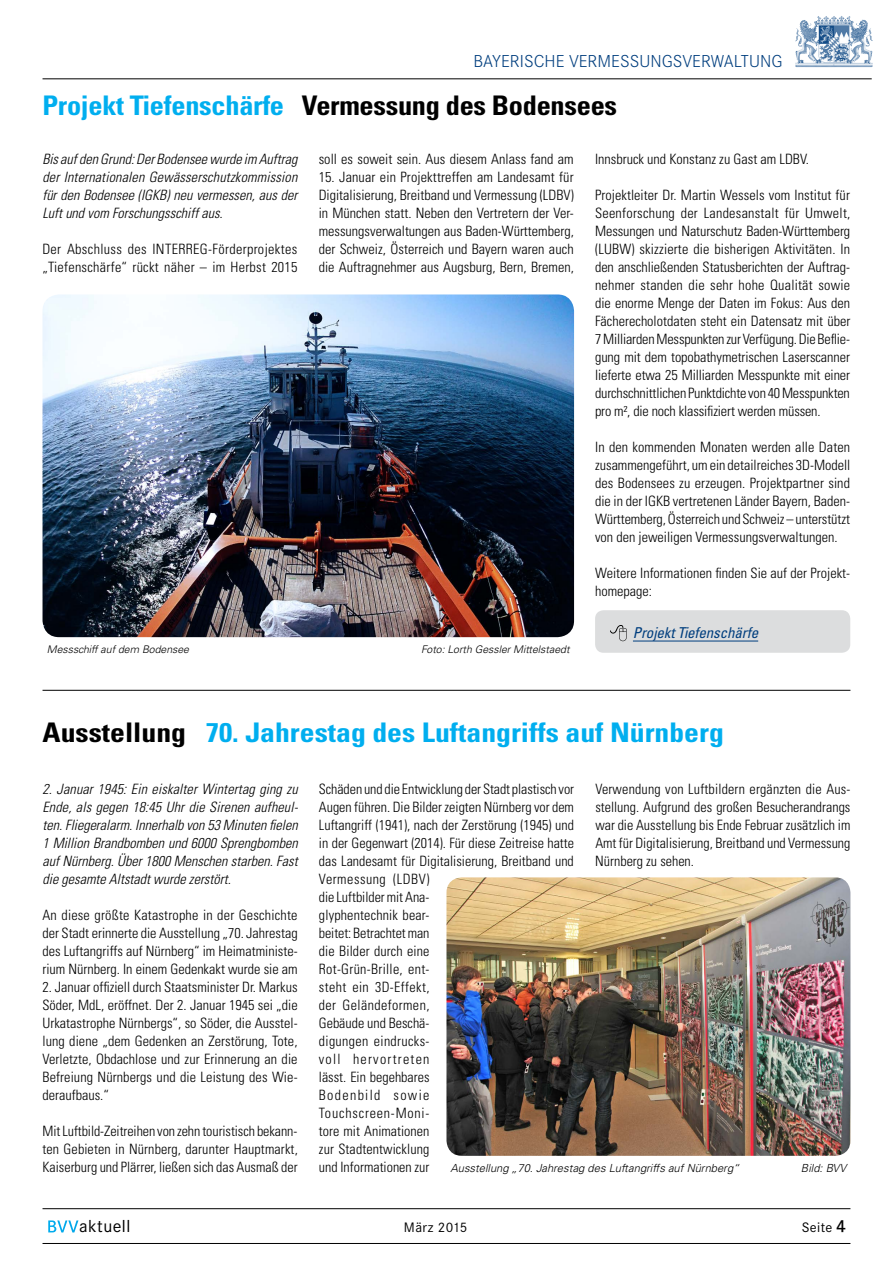
<style>
.page{position:relative;width:893px;height:1263px;background:#fff}
.page>*{position:absolute;margin:0;border:0;box-sizing:border-box;transform-origin:0 0}
.t1{font:700 condensed 27px "Univers";color:#00aeef;scale:1.1 1}
.t2{font:700 condensed 27px "Univers";letter-spacing:-.01em;color:#000;scale:1.05 1}
.t3{font:300 18px "Corporate S";color:#003e7e}
.t4{font:18px "Corporate S";letter-spacing:.025em;color:#000}
.t5{font:italic condensed 15px "Univers";letter-spacing:-.01em;color:#003e7e}
.t6{font:300 condensed 14.25px/18px "Univers";color:#000;text-align:justify}
.t7{font:italic 300 condensed 14.25px/18px "Univers";color:#000;text-align:justify}
.t8{font:300 condensed 14.25px/18px "Univers";letter-spacing:.025em;color:#000}
.t9{font:14.25px "Corporate S";letter-spacing:.025em;color:#000}
.t10{font:italic 300 11.1px "Univers";color:#000}
.t11{font:italic 300 10.5px "Univers";color:#000}
.s1{color:#00aeef}
.s2{color:#000}
.s3{font-weight:600;color:#fff}
.s4{font-weight:600;font-size:18px}
</style>
<div class="page">
<svg style="left:829px;top:16px;width:12px;height:5px"></svg>
<hr style="left:43px;top:1208px;width:807px;height:1px;background:#000">
<hr style="left:43px;top:1243px;width:807px;height:1px;background:#000">
<hr style="left:43px;top:78px;width:829px;height:1px;background:#000">
<div style="left:595px;top:610px;width:255px;height:43px;background:#dcddde;border-radius:9px"></div>
<hr style="left:633px;top:641px;width:125px;height:1px;background:#003e7e">
<svg style="left:610px;top:625px;width:17px;height:16px"></svg>
<hr style="left:43px;top:690px;width:807px;height:1px;background:#000">
<img style="left:43px;top:294px;width:531px;height:343px">
<img style="left:446px;top:877px;width:404px;height:279px">
<p class="t3" style="left:473px;top:51px;width:310px">BAYERISCHE VERMESSUNGSVERWALTUNG</p>
<h1 class="t2" style="left:42px;top:89px;width:549px"><span class="s1">Projekt Tiefenschärfe</span> Vermessung des Bodensees</h1>
<p class="t7" style="left:42px;top:150px;width:257px">Bis auf den Grund: Der Bodensee wurde im Auftrag der Internationalen Gewässerschutzkommission für den Bodensee (IGKB) neu vermessen, aus der Luft und vom Forschungsschiff aus.</p>
<p class="t8" style="left:42px;top:240px;width:257px">Der Abschluss des INTERREG-Förderprojektes „Tiefenschärfe“ rückt näher – im Herbst 2015</p>
<p class="t6" style="left:319px;top:150px;width:256px">soll es soweit sein. Aus diesem Anlass fand am</p>
<p class="t6" style="left:319px;top:168px;width:257px">15. Januar ein Projekttreffen am Landesamt für Digitalisierung, Breitband und Vermessung (LDBV) in München statt. Neben den Vertretern der Ver&shy;messungsverwaltungen aus Baden-Württemberg, der Schweiz, Österreich und Bayern waren auch die Auftragnehmer aus Augsburg, Bern, Bremen,</p>
<p class="t11" style="left:47px;top:643px;width:144px">Messschiff auf dem Bodensee</p>
<p class="t11" style="left:421px;top:643px;width:150px">Foto: Lorth Gessler Mittelstaedt</p>
<p class="t6" style="left:595px;top:150px;width:215px">Innsbruck und Konstanz zu Gast am LDBV.</p>
<p class="t6" style="left:595px;top:186px;width:257px">Projektleiter Dr. Martin Wessels vom Institut für Seenforschung der Landesanstalt für Umwelt, Messungen und Naturschutz Baden-Württemberg (LUBW) skizzierte die bisherigen Aktivitäten. In den anschließenden Statusberichten der Auftrag&shy;nehmer standen die sehr hohe Qualität sowie die enorme Menge der Daten im Fokus: Aus den Fächerecholotdaten steht ein Datensatz mit über 7 Milliarden Messpunkten zur Verfügung. Die Beflie&shy;gung mit dem topobathymetrischen Laserscanner lieferte etwa 25 Milliarden Messpunkte mit einer durchschnittlichen Punktdichte von 40 Messpunkten pro m², die noch klassifiziert werden müssen.</p>
<p class="t6" style="left:595px;top:437px;width:257px">In den kommenden Monaten werden alle Daten zusammengeführt, um ein detailreiches 3D-Modell des Bodensees zu erzeugen. Projektpartner sind die in der IGKB vertretenen Länder Bayern, Baden-Württemberg, Österreich und Schweiz – unterstützt von den jeweiligen Vermessungsverwaltungen.</p>
<p class="t6" style="left:595px;top:563px;width:257px">Weitere Informationen finden Sie auf der Projekt&shy;homepage:</p>
<p class="t5" style="left:633px;top:623px;width:127px">Projekt Tiefenschärfe</p>
<h1 class="t1" style="left:43px;top:716px;width:621px"><span class="s2">Ausstellung</span> 70. Jahrestag des Luftangriffs auf Nürnberg</h1>
<p class="t7" style="left:43px;top:780px;width:257px">2. Januar 1945: Ein eiskalter Wintertag ging zu Ende, als gegen 18:45 Uhr die Sirenen aufheul&shy;ten. Fliegeralarm. Innerhalb von 53 Minuten fielen 1 Million Brandbomben und 6000 Sprengbomben auf Nürnberg. Über 1800 Menschen starben. Fast die gesamte Altstadt wurde zerstört.</p>
<p class="t6" style="left:43px;top:906px;width:257px">An diese größte Katastrophe in der Geschichte der Stadt erinnerte die Ausstellung „70. Jahrestag des Luftangriffs auf Nürnberg“ im Heimatministe&shy;rium Nürnberg. In einem Gedenkakt wurde sie am</p>
<p class="t6" style="left:43px;top:978px;width:257px">2. Januar offiziell durch Staatsminister Dr. Markus Söder, MdL, eröffnet. Der 2. Januar 1945 sei „die Urkatastrophe Nürnbergs“, so Söder, die Ausstel&shy;lung diene „dem Gedenken an Zerstörung, Tote, Verletzte, Obdachlose und zur Erinnerung an die Befreiung Nürnbergs und die Leistung des Wie&shy;deraufbaus.“</p>
<p class="t6" style="left:43px;top:1122px;width:257px">Mit Luftbild-Zeitreihen von zehn touristisch bekann&shy;ten Gebieten in Nürnberg, darunter Hauptmarkt, Kaiserburg und Plärrer, ließen sich das Ausmaß der</p>
<p class="t6" style="left:319px;top:780px;width:257px;text-align:left">Schäden und die Entwicklung der Stadt plastisch vor<br>Augen führen. Die Bilder zeigten Nürnberg vor dem<br>Luftangriff (1941), nach der Zerstörung (1945) und in der Gegenwart (2014). Für diese Zeitreise hatte das Landesamt für Digitalisierung, Breitband und<br>Vermessung (LDBV)<br>die Luftbilder mit Ana-<br>glyphentechnik bear-<br>beitet: Betrachtet man<br>die Bilder durch eine<br>Rot-Grün-Brille, ent-<br>steht ein 3D-Effekt,<br>der Geländeformen,<br>Gebäude und Beschä-<br>digungen eindrucks-<br>voll hervortreten<br>lässt. Ein begehbares<br>Bodenbild sowie<br>Touchscreen-Moni-<br>tore mit Animationen<br>zur Stadtentwicklung<br>und Informationen zur</p>
<p class="t6" style="left:595px;top:780px;width:257px">Verwendung von Luftbildern ergänzten die Aus&shy;stellung. Aufgrund des großen Besucherandrangs war die Ausstellung bis Ende Februar zusätzlich im Amt für Digitalisierung, Breitband und Vermessung Nürnberg zu sehen.</p>
<p class="t10" style="left:451px;top:1161px;width:290px">Ausstellung „70. Jahrestag des Luftangriffs auf Nürnberg“</p>
<p class="t10" style="left:801px;top:1161px;width:47px">Bild: BVV</p>
<p class="t4" style="left:47px;top:1216px;width:85px"><span class="s3">BVV</span>aktuell</p>
<p class="t9" style="left:404px;top:1219px;width:65px">März 2015</p>
<p class="t9" style="left:802px;top:1219px;width:46px">Seite <span class="s4">4</span></p>
</div>
